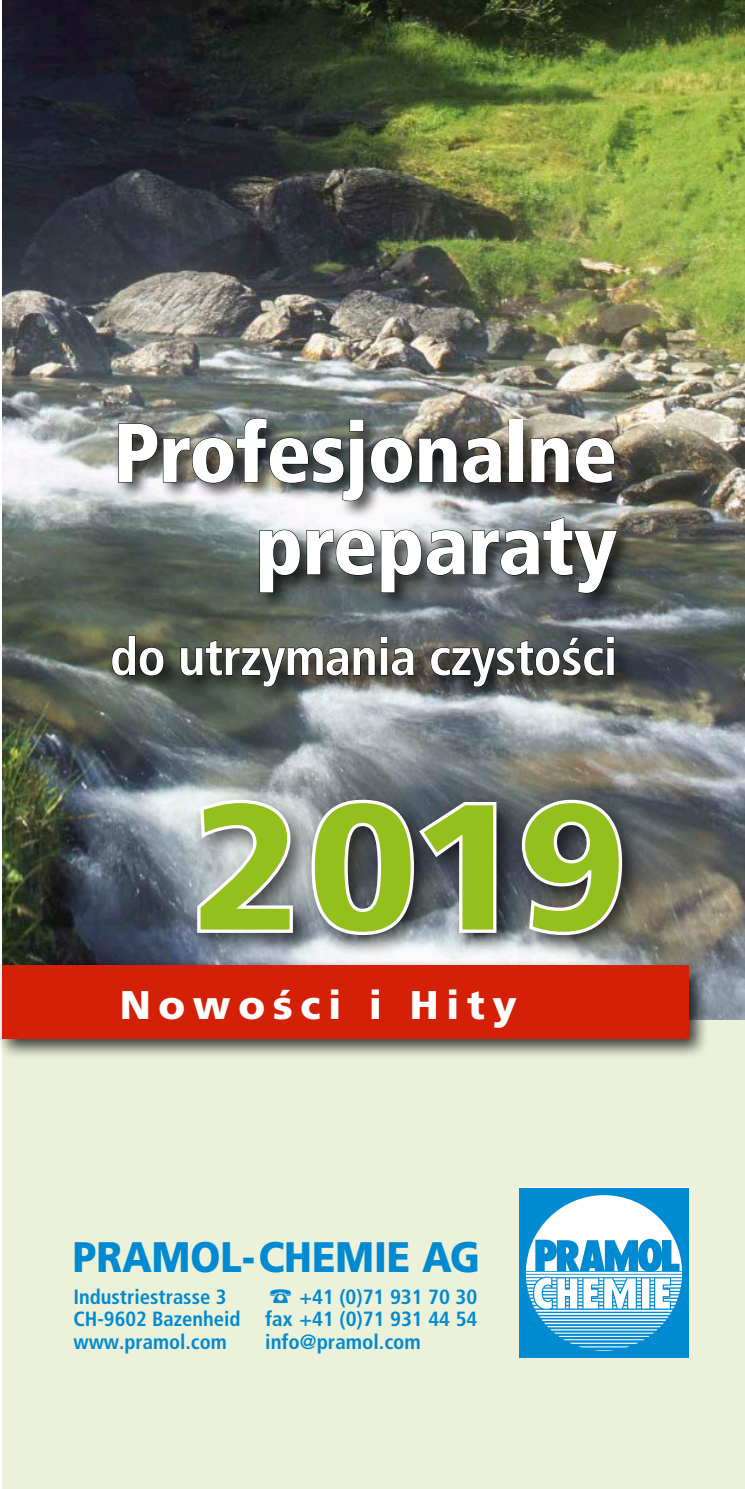
<style>
.page{position:relative;width:745px;height:1489px;background:#fff}
.page>*{position:absolute;margin:0;border:0;box-sizing:border-box;transform-origin:0 0}
._3_Titel{font:900 182.75px "Frutiger LT Pro";color:#94c01e}
.t1{font:900 condensed 83.5px "Frutiger LT Pro";letter-spacing:-.01em;color:#fff}
.t2{font:700 condensed 52.25px "Frutiger LT Pro";letter-spacing:-.01em;color:#fff}
.t3{font:900 42.75px "Frutiger LT Std";color:#008ad2;scale:.9 1}
._3_Titel-2{font:900 40px "Frutiger LT Pro";letter-spacing:.19em;color:#fff}
.t4{font:700 condensed 20.5px/22.5px "Frutiger LT Std";color:#008ad2}
</style>
<div class="page">
<div style="left:2px;top:1002px;width:742px;height:486px;background:#ecf2da"></div>
<img style="left:2px;top:0;width:742px;height:1019px">
<div style="left:0;top:959px;width:709px;height:100px;background:#000;opacity:.75"></div>
<div style="left:2px;top:965px;width:686px;height:74px;background:#d42006"></div>
<div style="left:189px;top:792px;width:456px;height:166px;background:#000;opacity:.6"></div>
<svg style="left:195px;top:798px;width:99px;height:136px;background:#969b9d"></svg>
<svg style="left:309px;top:798px;width:189px;height:138px;background:#5b6065"></svg>
<svg style="left:520px;top:798px;width:103px;height:138px;background:#5a5d5e"></svg>
<div style="left:518px;top:1187px;width:170px;height:170px;background:#008ad2"></div>
<svg style="left:525px;top:1195px;width:156px;height:153px"></svg>
<div style="left:108px;top:414px;width:527px;height:292px;background:#000;opacity:.75"></div>
<svg style="left:118px;top:418px;width:246px;height:83px;background:#6f7371"></svg>
<svg style="left:370px;top:437px;width:42px;height:46px;background:#424646"></svg>
<svg style="left:418px;top:437px;width:83px;height:46px;background:#353736"></svg>
<div style="left:508px;top:419px;width:14px;height:63px;border:1px solid #000"></div>
<svg style="left:529px;top:437px;width:85px;height:46px;background:#423f39"></svg>
<svg style="left:259px;top:529px;width:41px;height:64px;background:#4d5352"></svg>
<svg style="left:306px;top:529px;width:159px;height:64px;background:#65696a"></svg>
<svg style="left:471px;top:516px;width:146px;height:77px;background:#595d5d"></svg>
<svg style="left:111px;top:635px;width:53px;height:41px;background:#3a3e32"></svg>
<svg style="left:180px;top:639px;width:195px;height:48px;background:#464840"></svg>
<div style="left:380px;top:636px;width:7px;height:7px;border:1px solid #000"></div>
<div style="left:380px;top:647px;width:7px;height:28px;border:1px solid #000"></div>
<svg style="left:391px;top:647px;width:23px;height:29px"></svg>
<svg style="left:430px;top:637px;width:173px;height:50px;background:#3d3f3f"></svg>
<div style="left:606px;top:636px;width:7px;height:7px;border:1px solid #000"></div>
<div style="left:606px;top:647px;width:7px;height:28px;border:1px solid #000"></div>
<p class="t1" style="left:113px;top:403px;width:505px">Profesjonalne</p>
<p class="t1" style="left:255px;top:495px;width:363px">preparaty</p>
<p class="t2" style="left:110px;top:626px;width:508px">do utrzymania czystości</p>
<p class="_3_Titel" style="left:191px;top:756px;width:438px">2019</p>
<p class="_3_Titel-2" style="left:120px;top:980px;width:398px">Nowości i Hity</p>
<p class="t3" style="left:73px;top:1230px;width:453px">PRAMOL -CHEMIE AG</p>
<p class="t4" style="left:73px;top:1285px;width:168px">Industriestrasse 3<br>CH-9602 Bazenheid www.pramol.com</p>
<p class="t4" style="left:265px;top:1285px;width:213px;text-align:justify;text-indent:34px">+41 (0)71 931 70 30 fax +41 (0)71 931 44 54 info@pramol.com</p>
</div>
